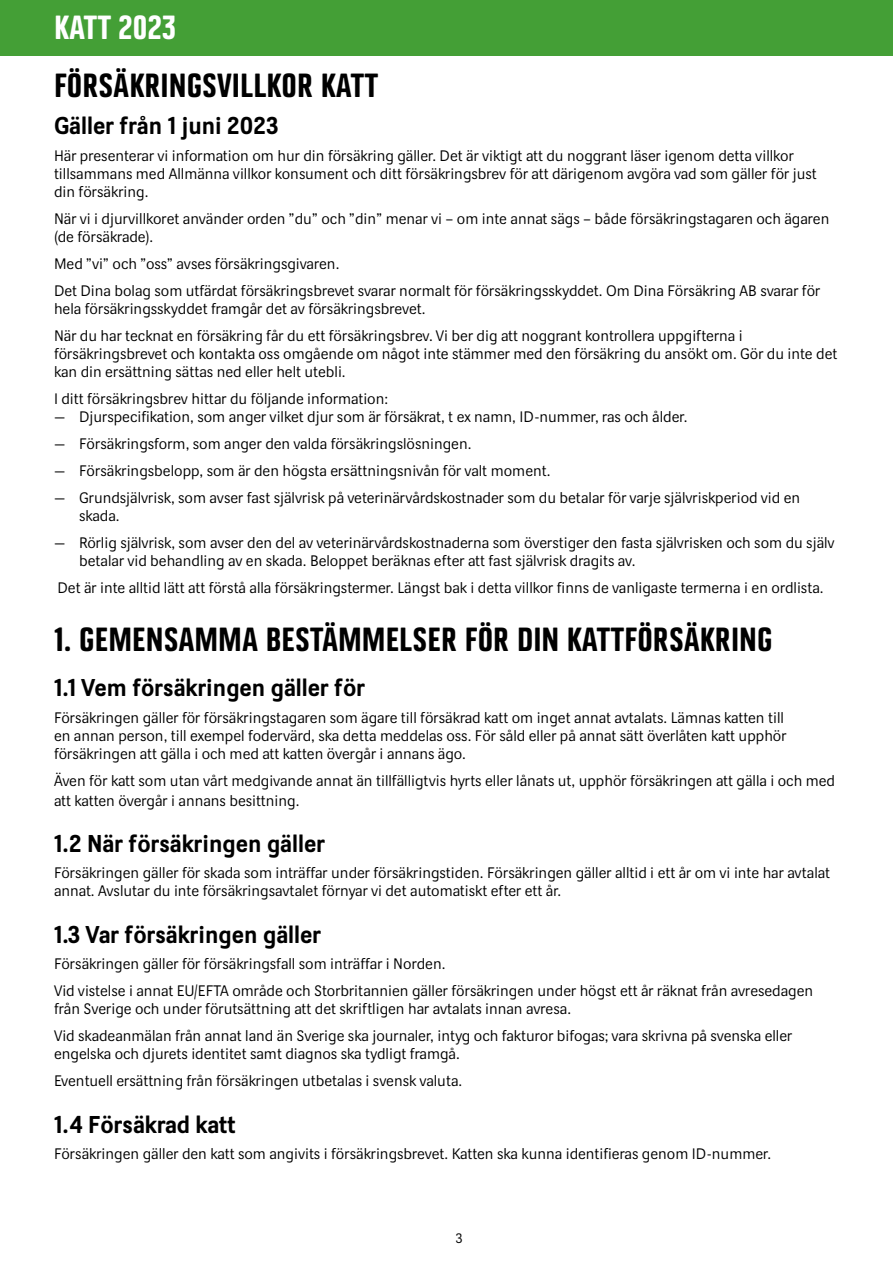
<style>
.page{position:relative;width:893px;height:1263px;background:#fff}
.page>*{position:absolute;margin:0;border:0;box-sizing:border-box;transform-origin:0 0}
.Heading_1{font:33px "Dina Headline";color:#000}
.t1{font:33px "Dina Headline";color:#fff}
.Heading_2{font:700 24px "Dina";color:#000}
.Villkor_text_2{font:700 24px "Dina";color:#000}
.Villkor_text_2-2{font:15px/18px "Dina";color:#000}
.t2{font:13.5px "Dina";color:#000}
</style>
<div class="page">
<div style="left:0;top:0;width:893px;height:55px;background:#449f36"></div>
<h1 class="t1" style="left:54px;top:9px;width:124px">KATT 2023</h1>
<p class="Heading_1" style="left:54px;top:67px;width:326px">FÖRSÄKRINGSVILLKOR KATT</p>
<p class="Villkor_text_2" style="left:54px;top:111px;width:226px">Gäller från 1 juni 2023</p>
<p class="Villkor_text_2-2" style="left:54px;top:147px;width:764px">Här presenterar vi information om hur din försäkring gäller. Det är viktigt att du noggrant läser igenom detta villkor tillsammans med Allmänna villkor konsument och ditt försäkringsbrev för att därigenom avgöra vad som gäller för just din försäkring.</p>
<p class="Villkor_text_2-2" style="left:54px;top:210px;width:777px">När vi i djurvillkoret använder orden ”du” och ”din” menar vi – om inte annat sägs – både försäkringstagaren och ägaren (de försäkrade).</p>
<p class="Villkor_text_2-2" style="left:54px;top:255px;width:287px">Med ”vi” och ”oss” avses försäkringsgivaren.</p>
<p class="Villkor_text_2-2" style="left:54px;top:282px;width:768px">Det Dina bolag som utfärdat försäkringsbrevet svarar normalt för försäkringsskyddet. Om Dina Försäkring AB svarar för hela försäkringsskyddet framgår det av försäkringsbrevet.</p>
<p class="Villkor_text_2-2" style="left:54px;top:327px;width:785px">När du har tecknat en försäkring får du ett försäkringsbrev. Vi ber dig att noggrant kontrollera uppgifterna i försäkringsbrevet och kontakta oss omgående om något inte stämmer med den försäkring du ansökt om. Gör du inte det kan din ersättning sättas ned eller helt utebli.</p>
<p class="Villkor_text_2-2" style="left:54px;top:390px;width:336px">I ditt försäkringsbrev hittar du följande information:</p>
<p class="Villkor_text_2-2" style="left:54px;top:408px;width:635px">— Djurspecifikation, som anger vilket djur som är försäkrat, t ex namn, ID-nummer, ras och ålder.</p>
<p class="Villkor_text_2-2" style="left:54px;top:435px;width:419px">— Försäkringsform, som anger den valda försäkringslösningen.</p>
<p class="Villkor_text_2-2" style="left:54px;top:462px;width:498px">— Försäkringsbelopp, som är den högsta ersättningsnivån för valt moment.</p>
<p class="Villkor_text_2-2" style="left:79px;top:489px;width:723px;text-indent:-25px">— Grundsjälvrisk, som avser fast självrisk på veterinärvårdskostnader som du betalar för varje självriskperiod vid en skada.</p>
<p class="Villkor_text_2-2" style="left:79px;top:534px;width:757px;text-indent:-25px">— Rörlig självrisk, som avser den del av veterinärvårdskostnaderna som överstiger den fasta självrisken och som du själv betalar vid behandling av en skada. Beloppet beräknas efter att fast självrisk dragits av.</p>
<p class="Villkor_text_2-2" style="left:57px;top:579px;width:768px">Det är inte alltid lätt att förstå alla försäkringstermer. Längst bak i detta villkor finns de vanligaste termerna i en ordlista.</p>
<p class="Heading_1" style="left:54px;top:620px;width:720px">1. GEMENSAMMA BESTÄMMELSER FÖR DIN KATTFÖRSÄKRING</p>
<p class="Heading_2" style="left:54px;top:673px;width:312px">1.1 Vem försäkringen gäller för</p>
<p class="Villkor_text_2-2" style="left:54px;top:708px;width:734px">Försäkringen gäller för försäkringstagaren som ägare till försäkrad katt om inget annat avtalats. Lämnas katten till en annan person, till exempel fodervärd, ska detta meddelas oss. För såld eller på annat sätt överlåten katt upphör försäkringen att gälla i och med att katten övergår i annans ägo.</p>
<p class="Villkor_text_2-2" style="left:54px;top:771px;width:782px;line-height:19.8px">Även för katt som utan vårt medgivande annat än tillfälligtvis hyrts eller lånats ut, upphör försäkringen att gälla i och med att katten övergår i annans besittning.</p>
<p class="Heading_2" style="left:54px;top:829px;width:273px">1.2 När försäkringen gäller</p>
<p class="Villkor_text_2-2" style="left:54px;top:864px;width:777px">Försäkringen gäller för skada som inträffar under försäkringstiden. Försäkringen gäller alltid i ett år om vi inte har avtalat annat. Avslutar du inte försäkringsavtalet förnyar vi det automatiskt efter ett år.</p>
<p class="Heading_2" style="left:54px;top:920px;width:269px">1.3 Var försäkringen gäller</p>
<p class="Villkor_text_2-2" style="left:54px;top:955px;width:393px">Försäkringen gäller för försäkringsfall som inträffar i Norden.</p>
<p class="Villkor_text_2-2" style="left:54px;top:982px;width:761px">Vid vistelse i annat EU/EFTA område och Storbritannien gäller försäkringen under högst ett år räknat från avresedagen från Sverige och under förutsättning att det skriftligen har avtalats innan avresa.</p>
<p class="Villkor_text_2-2" style="left:54px;top:1027px;width:740px">Vid skadeanmälan från annat land än Sverige ska journaler, intyg och fakturor bifogas; vara skrivna på svenska eller engelska och djurets identitet samt diagnos ska tydligt framgå.</p>
<p class="Villkor_text_2-2" style="left:54px;top:1072px;width:410px">Eventuell ersättning från försäkringen utbetalas i svensk valuta.</p>
<p class="Heading_2" style="left:54px;top:1110px;width:183px">1.4 Försäkrad katt</p>
<p class="Villkor_text_2-2" style="left:54px;top:1145px;width:719px">Försäkringen gäller den katt som angivits i försäkringsbrevet. Katten ska kunna identifieras genom ID-nummer.</p>
<p class="t2" style="left:456px;top:1230px;width:9px">3</p>
</div>
